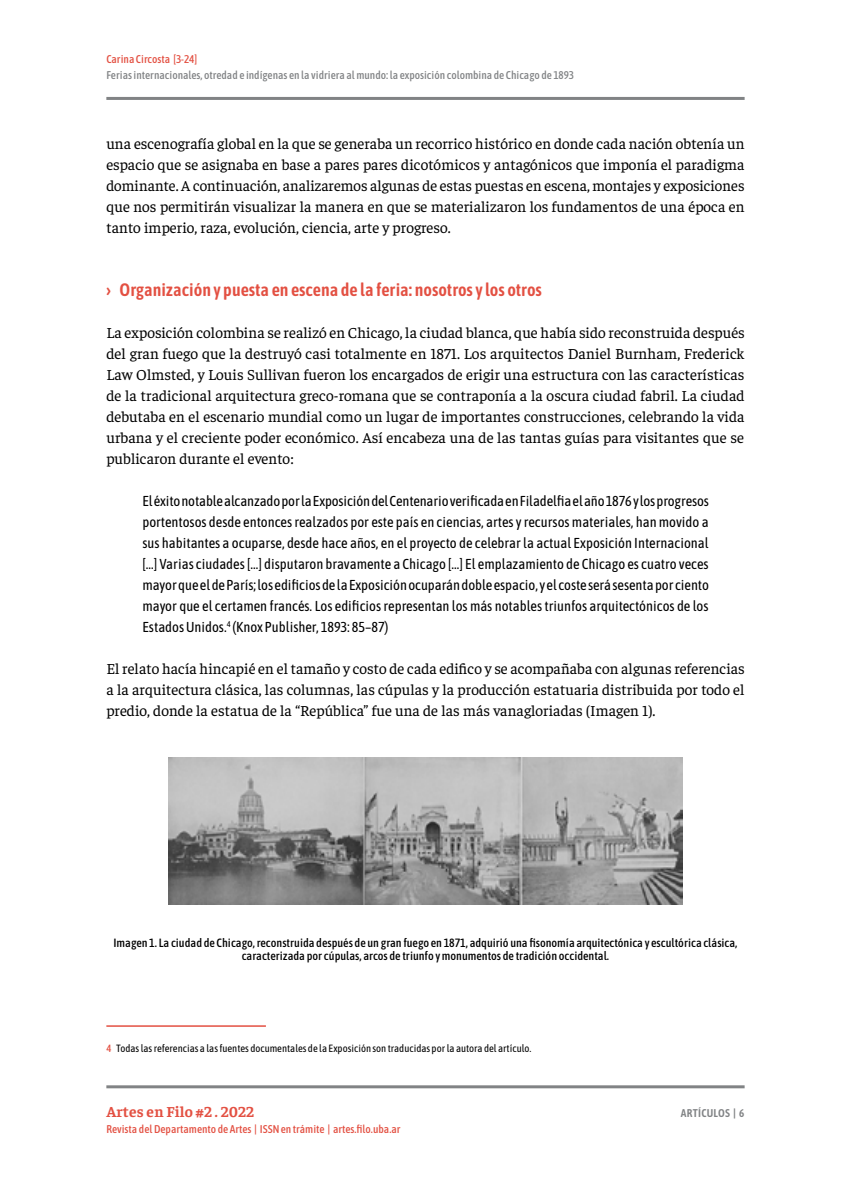
<style>
.page{position:relative;width:851px;height:1191px;background:#fff}
.page>*{position:absolute;margin:0;border:0;box-sizing:border-box;transform-origin:0 0}
.t1{font:600 18px "Asap Condensed";color:#e35042}
.t2{font:15.3px/21px "Faustina";letter-spacing:.005em;color:#000;text-align:justify}
.t3{font:700 15.3px "Faustina";letter-spacing:.01em;color:#e35042}
.t4{font:14.4px/21px "Asap Condensed";color:#000;text-align:justify}
.t5{font:500 12px/13.5px "Asap Condensed";color:#000;text-align:center}
.t6{font:500 11.25px "Asap Condensed";color:#818385}
.t7{font:500 11.25px "Asap Condensed";color:#e35042}
.t8{font:600 11.25px "Asap Condensed";letter-spacing:.02em;color:#818385}
.t9{font:10.5px "Asap Condensed";color:#000}
.s1{font-weight:700}
.s2{font-weight:500;color:#e35042}
</style>
<div class="page">
<hr style="left:106px;top:97px;width:638px;height:3px;background:#818385">
<hr style="left:106px;top:1085px;width:638px;height:3px;background:#818385">
<hr style="left:106px;top:1025px;width:160px;height:1px;background:#e35042">
<img style="left:169px;top:758px;width:513px;height:147px">
<p class="t7" style="left:106px;top:51px;width:92px">Carina Circosta [3-24]</p>
<p class="t6" style="left:106px;top:67px;width:469px">Ferias internacionales, otredad e indígenas en la vidriera al mundo: la exposición colombina de Chicago de 1893</p>
<p class="t2" style="left:106px;top:132px;width:639px">una escenografía global en la que se generaba un recorrico histórico en donde cada nación obtenía un espacio que se asignaba en base a pares pares dicotómicos y antagónicos que imponía el paradigma dominante. A continuación, analizaremos algunas de estas puestas en escena, montajes y exposiciones que nos permitirán visualizar la manera en que se materializaron los fundamentos de una época en tanto imperio, raza, evolución, ciencia, arte y progreso.</p>
<p class="t1" style="left:106px;top:277px;width:437px"><span class="s1">›</span> Organización y puesta en escena de la feria: nosotros y los otros</p>
<p class="t2" style="left:106px;top:321px;width:640px">La exposición colombina se realizó en Chicago, la ciudad blanca, que había sido reconstruida después del gran fuego que la destruyó casi totalmente en 1871. Los arquitectos Daniel Burnham, Frederick Law Olmsted, y Louis Sullivan fueron los encargados de erigir una estructura con las características de la tradicional arquitectura greco-romana que se contraponía a la oscura ciudad fabril. La ciudad debutaba en el escenario mundial como un lugar de importantes construcciones, celebrando la vida urbana y el creciente poder económico. Así encabeza una de las tantas guías para visitantes que se publicaron durante el evento:</p>
<p class="t4" style="left:142px;top:489px;width:568px">El éxito notable alcanzado por la Exposición del Centenario verificada en Filadelfia el año 1876 y los progresos portentosos desde entonces realzados por este país en ciencias, artes y recursos materiales, han movido a sus habitantes a ocuparse, desde hace años, en el proyecto de celebrar la actual Exposición Internacional […] Varias ciudades […] disputaron bravamente a Chicago […] El emplazamiento de Chicago es cuatro veces mayor que el de París; los edificios de la Exposición ocuparán doble espacio, y el coste será sesenta por ciento mayor que el certamen francés. Los edificios representan los más notables triunfos arquitectónicos de los Estados Unidos.<sup>4</sup> (Knox Publisher, 1893: 85–87)</p>
<p class="t2" style="left:106px;top:657px;width:640px">El relato hacía hincapié en el tamaño y costo de cada edifico y se acompañaba con algunas referencias a la arquitectura clásica, las columnas, las cúpulas y la producción estatuaria distribuida por todo el predio, donde la estatua de la “República” fue una de las más vanagloriadas (Imagen 1).</p>
<p class="t5" style="left:113px;top:935px;width:625px">Imagen 1. La ciudad de Chicago, reconstruida después de un gran fuego en 1871, adquirió una fisonomía arquitectónica y escultórica clásica, caracterizada por cúpulas, arcos de triunfo y monumentos de tradición occidental.</p>
<p class="t9" style="left:106px;top:1041px;width:426px"><span class="s2">4</span> Todas las referencias a las fuentes documentales de la Exposición son traducidas por la autora del artículo.</p>
<p class="t3" style="left:106px;top:1100px;width:149px">Artes en Filo #2 . 2022</p>
<p class="t8" style="left:680px;top:1105px;width:65px">Artículos | 6</p>
<p class="t7" style="left:106px;top:1121px;width:296px">Revista del Departamento de Artes | ISSN en trámite | artes.filo.uba.ar</p>
</div>
